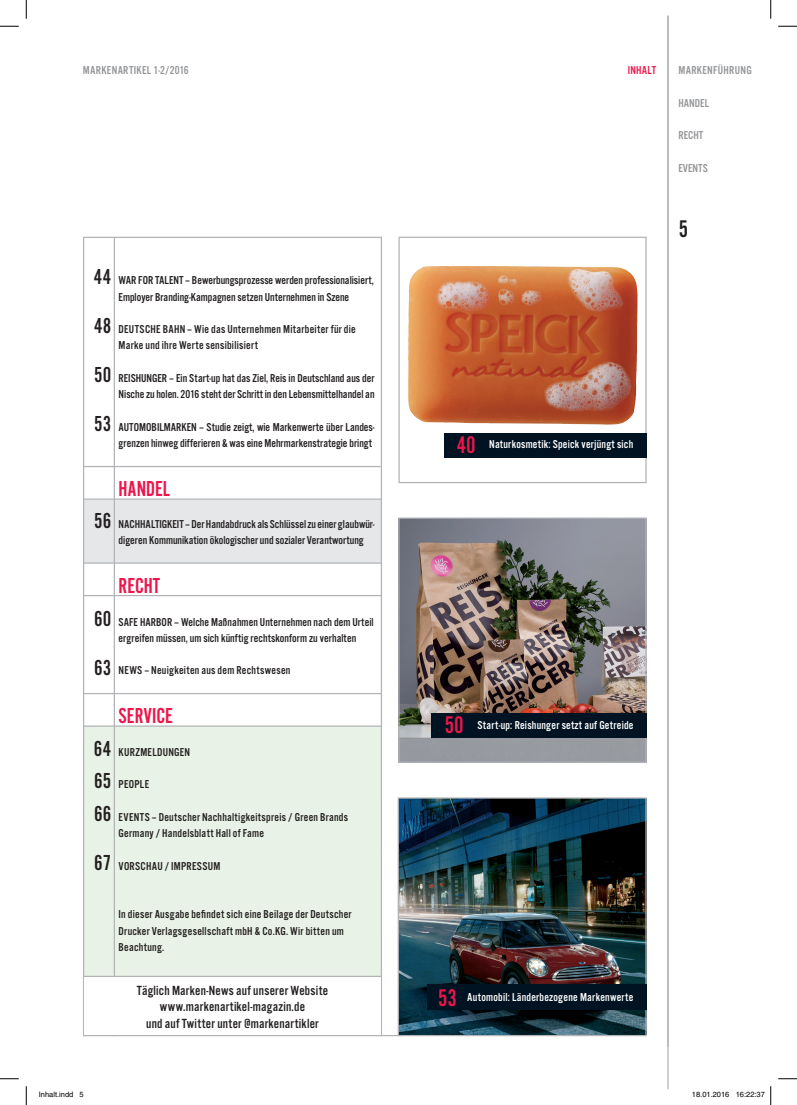
<style>
.page{position:relative;width:797px;height:1105px;background:#fff}
.page>*{position:absolute;margin:0;border:0;box-sizing:border-box;transform-origin:0 0}
.t1{font:25px "Alternate Got No 2 D";color:#ed164b}
.t2{font:25px "Alternate Got No 2 D";color:#231f20}
.t3{font:22.5px/48.8px "Alternate Got No 2 D";color:#231f20;text-align:justify}
.t4{font:22.5px "Alternate Got No 2 D";color:#ed164b}
.t5{font:13.75px/16.2px "Alternate Got No 3 D";letter-spacing:.015em;color:#231f20;text-align:center}
.t6{font:11.88px/16.2px "Alternate Got No 3 D";letter-spacing:.005em;color:#231f20}
.t7{font:11.88px "Alternate Got No 3 D";letter-spacing:.02em;color:#fff}
.t8{font:11.88px "Alternate Got No 3 D";color:#939598}
.t9{font:11.88px "Alternate Got No 3 D";letter-spacing:.025em;color:#231f20}
.t10{font:11.88px "Alternate Got No 3 D";letter-spacing:.025em;color:#939598}
.t11{font:11.88px "Alternate Got No 3 D";letter-spacing:.025em;color:#ed164b}
.t12{font:7.5px "Helvetica";color:#000}
.s1{font-family:"Alternate Got No 2 D";font-size:25px;color:#ed164b}
</style>
<div class="page">
<hr style="left:667px;top:16px;width:1px;height:1073px;background:#b2b3b7">
<div style="left:83px;top:727px;width:298px;height:309px;background:#e9f2e6"></div>
<div style="left:84px;top:500px;width:297px;height:62px;background:#e6e7e9"></div>
<img style="left:399px;top:799px;width:245px;height:235px">
<div style="left:397px;top:797px;width:249px;height:239px;border:1px solid #b2b3b7"></div>
<img style="left:408px;top:266px;width:213px;height:159px">
<div style="left:398px;top:237px;width:248px;height:246px;border:1px solid #b2b3b7"></div>
<img style="left:400px;top:519px;width:244px;height:242px">
<div style="left:398px;top:517px;width:248px;height:246px;border:1px solid #b2b3b7"></div>
<hr style="left:114px;top:237px;width:1px;height:799px;background:#b2b3b7">
<hr style="left:83px;top:1035px;width:320px;height:1px;background:#b2b3b7">
<hr style="left:381px;top:237px;width:1px;height:799px;background:#b2b3b7">
<div style="left:427px;top:985px;width:219px;height:25px;background:#001322"></div>
<div style="left:431px;top:713px;width:215px;height:25px;background:#001322"></div>
<div style="left:444px;top:433px;width:202px;height:24px;background:#001322"></div>
<hr style="left:83px;top:237px;width:299px;height:1px;background:#b2b3b7">
<hr style="left:83px;top:466px;width:298px;height:1px;background:#b2b3b7">
<hr style="left:83px;top:498px;width:298px;height:2px;background:#b2b3b7">
<hr style="left:83px;top:562px;width:298px;height:2px;background:#b2b3b7">
<hr style="left:83px;top:595px;width:299px;height:1px;background:#b2b3b7">
<hr style="left:84px;top:693px;width:298px;height:1px;background:#b2b3b7">
<hr style="left:84px;top:725px;width:298px;height:2px;background:#b2b3b7">
<hr style="left:83px;top:237px;width:1px;height:799px;background:#b2b3b7">
<div style="left:84px;top:976px;width:297px;height:59px;background:#fff"></div>
<hr style="left:83px;top:976px;width:299px;height:1px;background:#b2b3b7">
<svg style="left:0;top:25px;width:19px;height:2px"></svg>
<svg style="left:778px;top:25px;width:19px;height:2px"></svg>
<svg style="left:0;top:1078px;width:19px;height:1px"></svg>
<svg style="left:778px;top:1078px;width:19px;height:1px"></svg>
<svg style="left:25px;top:0;width:2px;height:19px"></svg>
<svg style="left:25px;top:1086px;width:2px;height:19px"></svg>
<svg style="left:770px;top:0;width:1px;height:19px"></svg>
<svg style="left:770px;top:1086px;width:1px;height:19px"></svg>
<p class="t8" style="left:83px;top:64px;width:7px">markenart</p>
<p class="t8" style="left:134px;top:64px;width:56px">ikel 1-2/2016</p>
<p class="t11" style="left:627px;top:64px;width:30px">INHALT</p>
<p class="t10" style="left:678px;top:64px;width:75px">MARKENFÜHRUNG</p>
<p class="t8" style="left:678px;top:97px;width:32px">HANDEL</p>
<p class="t8" style="left:678px;top:129px;width:26px">RECHT</p>
<p class="t8" style="left:678px;top:162px;width:31px">EVENTS</p>
<h2 class="t3" style="left:94px;top:253px;width:19px">44<br>48<br>50<br>53</h2>
<h2 class="t3" style="left:94px;top:496px;width:19px">56</h2>
<h2 class="t3" style="left:94px;top:594px;width:19px">60<br>63</h2>
<h2 class="t3" style="left:94px;top:732px;width:19px;line-height:32.5px">64<br>65<br>66</h2>
<h2 class="t3" style="left:94px;top:838px;width:18px">67</h2>
<p class="t6" style="left:119px;top:272px;width:257px">WAR FOR TALENT – Bewerbungsprozesse werden professionalisiert,<br>Employer Branding-Kampagnen setzen Unternehmen in Szene</p>
<p class="t6" style="left:119px;top:321px;width:239px">DEUTSCHE BAHN – Wie das Unternehmen Mitarbeiter für die<br>Marke und ihre Werte sensibilisiert</p>
<p class="t6" style="left:119px;top:370px;width:257px">REISHUNGER – Ein Start-up hat das Ziel, Reis in Deutschland aus der<br>Nische zu holen. 2016 steht der Schritt in den Lebensmittelhandel an</p>
<p class="t6" style="left:119px;top:419px;width:257px">AUTOMOBILMARKEN – Studie zeigt, wie Markenwerte über Landes&shy;grenzen hinweg differieren &amp; was eine Mehrmarkenstrategie bringt</p>
<h2 class="t4" style="left:119px;top:477px;width:53px">HANDEL</h2>
<p class="t6" style="left:119px;top:516px;width:257px">NACHHALTIGKEIT – Der Handabdruck als Schlüssel zu einer glaubwür&shy;digeren Kommunikation ökologischer und sozialer Verantwortung</p>
<h2 class="t4" style="left:119px;top:574px;width:43px">RECHT</h2>
<p class="t6" style="left:119px;top:614px;width:257px">SAFE HARBOR – Welche Maßnahmen Unternehmen nach dem Urteil ergreifen müssen, um sich künftig rechtskonform zu verhalten</p>
<p class="t6" style="left:119px;top:662px;width:173px">NEWS – Neuigkeiten aus dem Rechtswesen</p>
<h2 class="t4" style="left:119px;top:704px;width:56px">SERVICE</h2>
<p class="t6" style="left:119px;top:744px;width:73px">KURZMELDUNGEN</p>
<p class="t6" style="left:119px;top:776px;width:32px">PEOPLE</p>
<p class="t6" style="left:119px;top:809px;width:231px">EVENTS – Deutscher Nachhaltigkeitspreis / Green Brands<br>Germany / Handelsblatt Hall of Fame</p>
<p class="t9" style="left:119px;top:859px;width:103px">VORSCHAU / IMPRESSUM</p>
<p class="t6" style="left:119px;top:906px;width:234px">In dieser Ausgabe befindet sich eine Beilage der Deutscher<br>Drucker Verlagsgesellschaft mbH &amp; Co.KG. Wir bitten um<br>Beachtung.</p>
<p class="t5" style="left:137px;top:982px;width:193px">Täglich Marken-News auf unserer Website www.markenartikel-magazin.de<br>und auf Twitter unter @markenartikler</p>
<h1 class="t2" style="left:678px;top:216px;width:11px">5</h1>
<h1 class="t1" style="left:456px;top:432px;width:20px">40</h1>
<p class="t7" style="left:489px;top:438px;width:145px">Naturkosmetik: Speick verjüngt sich</p>
<p class="t7" style="left:444px;top:719px;width:190px"><span class="s1">50</span> Start-up: Reishunger setzt auf Getreide</p>
<h1 class="t1" style="left:438px;top:984px;width:21px">53</h1>
<p class="t7" style="left:467px;top:991px;width:168px">Automobil: Länderbezogene Markenwerte</p>
<p class="t12" style="left:39px;top:1090px;width:47px">Inhalt.indd 5</p>
<p class="t12" style="left:692px;top:1090px;width:74px">18.01.2016 16:22:37</p>
</div>
